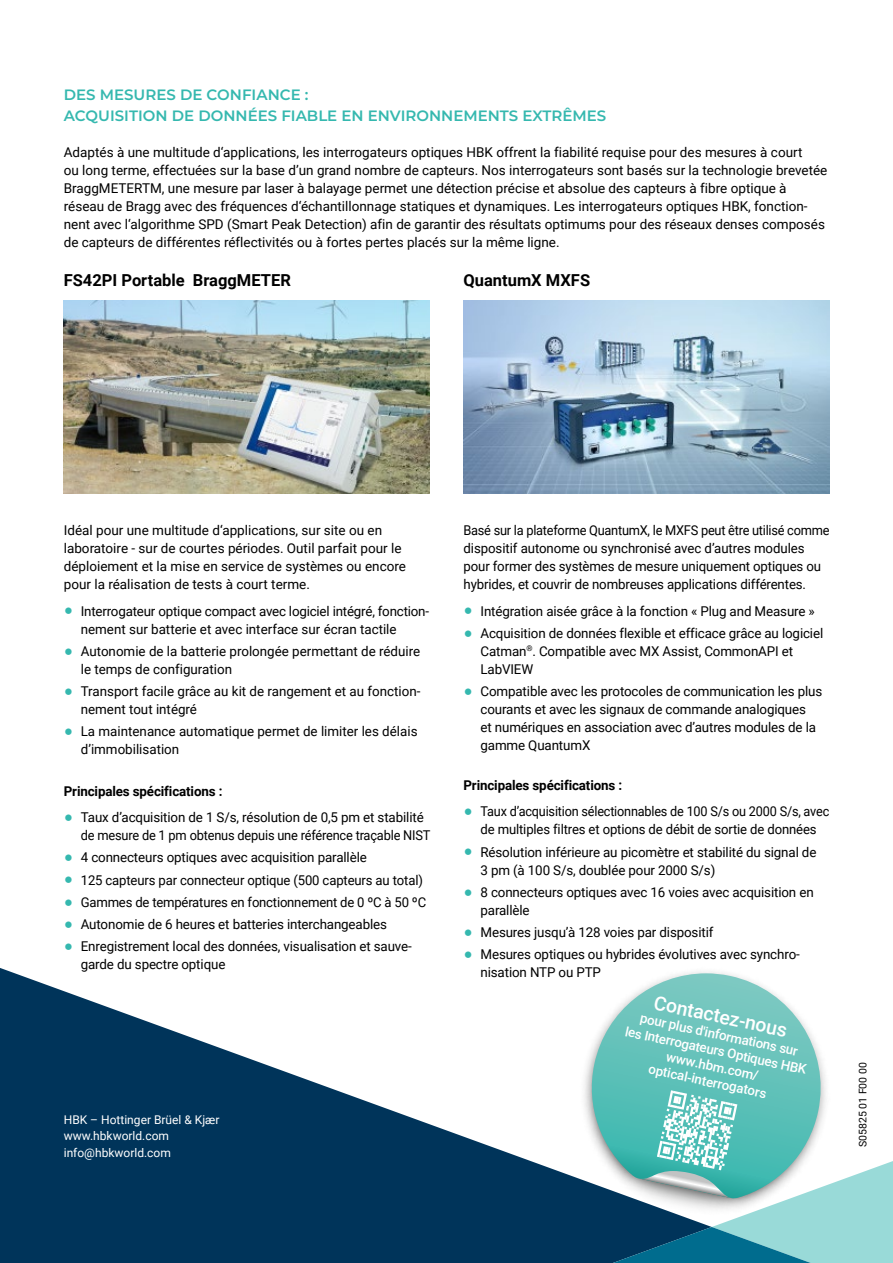
<style>
.page{position:relative;width:893px;height:1263px;background:#fff}
.page>*{position:absolute;margin:0;border:0;box-sizing:border-box;transform-origin:0 0}
.t1{font:500 19.5px "Roboto";color:#fff}
.t2{font:700 16.5px "Roboto";color:#000}
.t3{font:600 15px/21px "Montserrat";color:#35b8af}
.t4{font:13.5px/18px "Roboto";letter-spacing:-.01em;color:#000}
.t5{font:13.5px/18px "Roboto";letter-spacing:-.01em;color:#000;scale:.95 1}
.t6{font:13.5px/18px "Roboto";letter-spacing:-.01em;color:#000;text-align:center;scale:.94 1}
.t7{font:700 13.5px "Roboto";letter-spacing:-.01em;color:#000}
.t8{font:500 13.35px/16px "Roboto";color:#fff;text-align:center}
.t9{font:12px/16.5px "Roboto";color:#fff}
.t10{font:10.5px "Roboto";color:#000}
.s1{font-family:"Minion Pro";font-size:24.3px;color:#35b8af}
</style>
<div class="page">
<img style="left:64px;top:301px;width:365px;height:192px">
<svg style="left:0;top:968px;width:511px;height:259px;fill:#00345a"></svg>
<div style="left:0;top:1227px;width:511px;height:36px;background:#00345a"></div>
<img style="left:511px;top:971px;width:382px;height:292px">
<svg style="left:585px;top:973px;width:246px;height:226px"></svg>
<svg style="left:592px;top:973px;width:229px;height:225px"></svg>
<svg style="left:639px;top:1090px;width:98px;height:108px"></svg>
<img style="left:463px;top:301px;width:366px;height:192px">
<p class="t3" style="left:64px;top:83px;width:544px">DES MESURES DE CONFIANCE :<br>ACQUISITION DE DONNÉES FIABLE EN ENVIRONNEMENTS EXTRÊMES</p>
<p class="t4" style="left:64px;top:143px;width:765px">Adaptés à une multitude d‘applications, les interrogateurs optiques HBK offrent la fiabilité requise pour des mesures à court<br>ou long terme, effectuées sur la base d’un grand nombre de capteurs. Nos interrogateurs sont basés sur la technologie brevetée BraggMETERTM, une mesure par laser à balayage permet une détection précise et absolue des capteurs à fibre optique à réseau de Bragg avec des fréquences d‘échantillonnage statiques et dynamiques. Les interrogateurs optiques HBK, fonction&shy;nent avec l‘algorithme SPD (Smart Peak Detection) afin de garantir des résultats optimums pour des réseaux denses composés de capteurs de différentes réflectivités ou à fortes pertes placés sur la même ligne.</p>
<p class="t2" style="left:64px;top:269px;width:229px">FS42PI Portable BraggMETER</p>
<p class="t2" style="left:463px;top:269px;width:128px">QuantumX MXFS</p>
<p class="t4" style="left:64px;top:521px;width:344px">Idéal pour une multitude d‘applications, sur site ou en laboratoire - sur de courtes périodes. Outil parfait pour le déploiement et la mise en service de systèmes ou encore pour la réalisation de tests à court terme.</p>
<p class="t4" style="left:81px;top:601px;width:349px;text-indent:-17px"><span class="s1">•</span> Interrogateur optique compact avec logiciel intégré, fonction&shy;nement sur batterie et avec interface sur écran tactile</p>
<p class="t4" style="left:81px;top:641px;width:341px;text-indent:-17px"><span class="s1">•</span> Autonomie de la batterie prolongée permettant de réduire le temps de configuration</p>
<p class="t4" style="left:81px;top:682px;width:341px;text-indent:-17px"><span class="s1">•</span> Transport facile grâce au kit de rangement et au fonction&shy;nement tout intégré</p>
<p class="t4" style="left:81px;top:722px;width:338px;text-indent:-17px"><span class="s1">•</span> La maintenance automatique permet de limiter les délais d’immobilisation</p>
<p class="t7" style="left:64px;top:781px;width:160px">Principales spécifications :</p>
<p class="t4" style="left:81px;top:808px;width:351px;text-indent:-17px"><span class="s1">•</span> Taux d’acquisition de 1 S/s, résolution de 0,5 pm et stabilité de mesure de 1 pm obtenus depuis une référence traçable NIST</p>
<p class="t4" style="left:64px;top:848px;width:305px"><span class="s1">•</span> 4 connecteurs optiques avec acquisition parallèle</p>
<p class="t4" style="left:64px;top:870px;width:361px"><span class="s1">•</span> 125 capteurs par connecteur optique (500 capteurs au total)</p>
<p class="t4" style="left:64px;top:893px;width:364px"><span class="s1">•</span> Gammes de températures en fonctionnement de 0 ºC à 50 ºC</p>
<p class="t4" style="left:64px;top:915px;width:325px"><span class="s1">•</span> Autonomie de 6 heures et batteries interchangeables</p>
<p class="t4" style="left:81px;top:937px;width:332px;text-indent:-17px"><span class="s1">•</span> Enregistrement local des données, visualisation et sauve&shy;garde du spectre optique</p>
<p class="t9" style="left:64px;top:1111px;width:157px">HBK – Hottinger Brüel &amp; Kjær www.hbkworld.com info@hbkworld.com</p>
<p class="t5" style="left:463px;top:521px;width:387px">Basé sur la plateforme QuantumX, le MXFS peut être utilisé comme dispositif autonome ou synchronisé avec d’autres modules pour former des systèmes de mesure uniquement optiques ou hybrides, et couvrir de nombreuses applications différentes.</p>
<p class="t4" style="left:463px;top:601px;width:353px"><span class="s1">•</span> Intégration aisée grâce à la fonction « Plug and Measure »</p>
<p class="t4" style="left:480px;top:623px;width:344px;text-indent:-17px"><span class="s1">•</span> Acquisition de données flexible et efficace grâce au logiciel<br>Catman<sup>®</sup>. Compatible avec MX Assist, CommonAPI et<br>LabVIEW</p>
<p class="t4" style="left:480px;top:682px;width:343px;text-indent:-17px"><span class="s1">•</span> Compatible avec les protocoles de communication les plus courants et avec les signaux de commande analogiques<br>et numériques en association avec d’autres modules de la gamme QuantumX</p>
<p class="t7" style="left:463px;top:776px;width:160px">Principales spécifications :</p>
<p class="t6" style="left:463px;top:802px;width:391px"><span class="s1">•</span> Taux d’acquisition sélectionnables de 100 S/s ou 2000 S/s, avec de multiples filtres et options de débit de sortie de données</p>
<p class="t4" style="left:480px;top:842px;width:337px;text-indent:-17px"><span class="s1">•</span> Résolution inférieure au picomètre et stabilité du signal de<br>3 pm (à 100 S/s, doublée pour 2000 S/s)</p>
<p class="t4" style="left:480px;top:883px;width:335px;text-indent:-17px"><span class="s1">•</span> 8 connecteurs optiques avec 16 voies avec acquisition en parallèle</p>
<p class="t4" style="left:463px;top:923px;width:251px"><span class="s1">•</span> Mesures jusqu’à 128 voies par dispositif</p>
<p class="t4" style="left:480px;top:945px;width:321px;text-indent:-17px"><span class="s1">•</span> Mesures optiques ou hybrides évolutives avec synchro&shy;nisation NTP ou PTP</p>
<h1 class="t1" style="left:657px;top:989px;width:137px;rotate:12deg">Contactez-nous</h1>
<p class="t8" style="left:630px;top:1007px;width:186px;rotate:12deg">pour plus d'informations sur<br>les Interrogateurs Optiques HBK www.hbm.com/ optical-interrogators</p>
<p class="t10" style="left:855px;top:1147px;width:86px;rotate:-90deg">S05825 01 F00 00</p>
</div>
